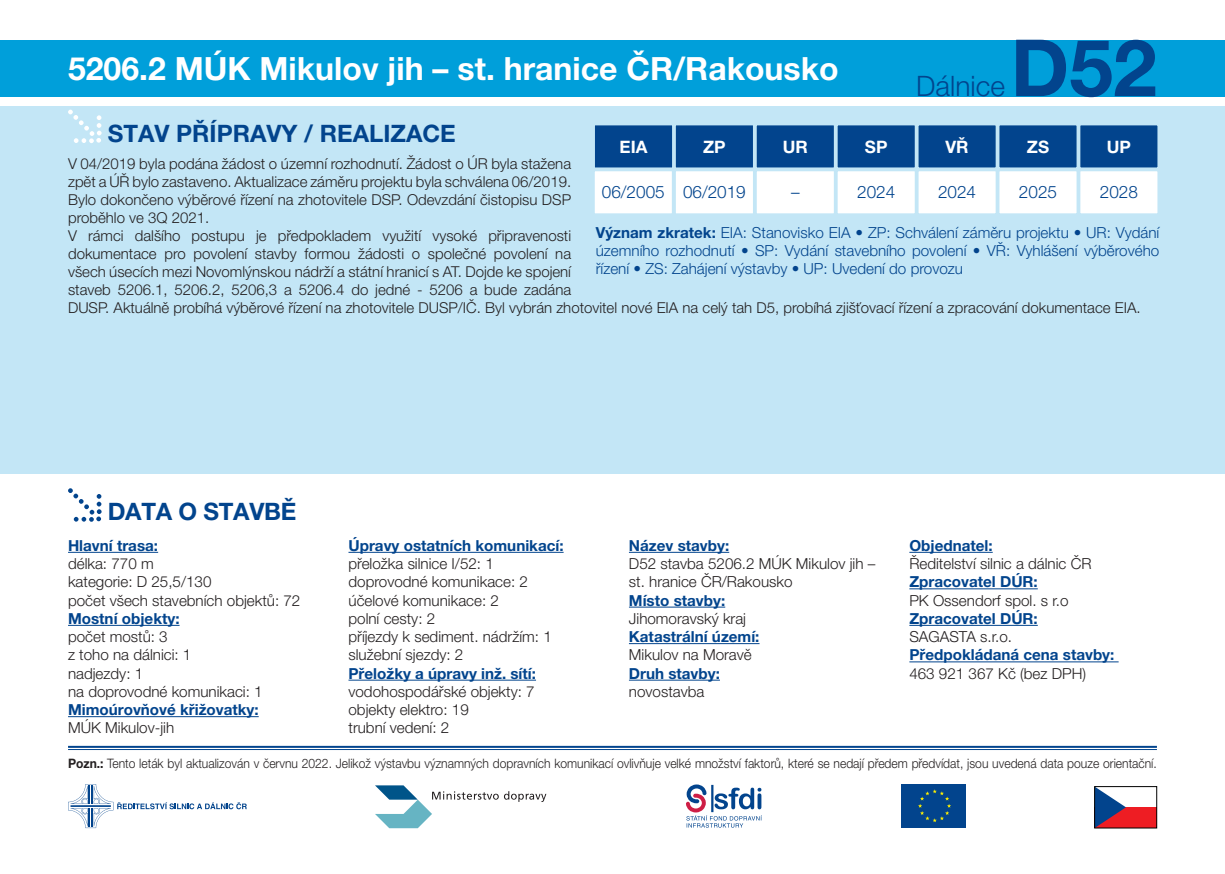
<style>
.page{position:relative;width:1225px;height:874px;background:#fff}
.page>*{position:absolute;margin:0;border:0;box-sizing:border-box;transform-origin:0 0}
.t1{font:700 78.8px "Helvetica Neue LT Pro";color:#02448d}
.t2{font:700 32px "Helvetica Neue LT Pro";color:#fff}
.t3{font:300 28.2px "Helvetica Neue LT Pro";color:#02448d}
.t4{font:700 24px "Helvetica Neue LT Pro";color:#02448d}
.t5{font:300 17.2px "Helvetica Neue LT Pro";color:#02448d}
.t6{font:700 17.2px "Helvetica Neue LT Pro";color:#fff}
.t7{font:300 15.2px/18.2px "Helvetica Neue LT Pro";color:#231f20}
.t8{font:700 15.2px/18.2px "Helvetica Neue LT Pro";color:#02448d}
.t9{font:300 15.2px/18.2px "Helvetica Neue LT Pro";color:#02448d;text-align:justify}
.t10{font:300 15px/18px "Helvetica Neue LT Pro";color:#231f20;text-align:justify}
.t11{font:300 13px "Helvetica Neue LT Pro";color:#231f20;scale:.93 1}
.s1{font-weight:700}
.s2{font-weight:700;color:#02448d}
.s3{font-weight:300;color:#231f20}
</style>
<div class="page">
<div style="left:0;top:106px;width:1225px;height:367px;background:#c3e6f6"></div>
<svg style="left:68px;top:110px;width:34px;height:33px"></svg>
<div style="left:1079px;top:124px;width:79px;height:44px;background:#02448d"></div>
<div style="left:1078px;top:123px;width:81px;height:46px;border:2px solid #c3e6f6"></div>
<div style="left:917px;top:124px;width:79px;height:44px;background:#02448d"></div>
<div style="left:916px;top:123px;width:81px;height:46px;border:2px solid #c3e6f6"></div>
<div style="left:756px;top:124px;width:79px;height:44px;background:#02448d"></div>
<div style="left:755px;top:123px;width:80px;height:46px;border:2px solid #c3e6f6"></div>
<div style="left:998px;top:124px;width:79px;height:44px;background:#02448d"></div>
<div style="left:997px;top:123px;width:81px;height:46px;border:2px solid #c3e6f6"></div>
<div style="left:836px;top:124px;width:79px;height:44px;background:#02448d"></div>
<div style="left:835px;top:123px;width:81px;height:46px;border:2px solid #c3e6f6"></div>
<div style="left:675px;top:124px;width:79px;height:44px;background:#02448d"></div>
<div style="left:674px;top:123px;width:81px;height:46px;border:2px solid #c3e6f6"></div>
<div style="left:594px;top:124px;width:79px;height:44px;background:#02448d"></div>
<div style="left:593px;top:123px;width:81px;height:46px;border:2px solid #c3e6f6"></div>
<div style="left:1079px;top:170px;width:79px;height:44px;background:#fff"></div>
<div style="left:1078px;top:169px;width:81px;height:46px;border:2px solid #c3e6f6"></div>
<div style="left:917px;top:170px;width:79px;height:44px;background:#fff"></div>
<div style="left:916px;top:169px;width:81px;height:46px;border:2px solid #c3e6f6"></div>
<div style="left:756px;top:170px;width:79px;height:44px;background:#fff"></div>
<div style="left:755px;top:169px;width:80px;height:46px;border:2px solid #c3e6f6"></div>
<div style="left:998px;top:170px;width:79px;height:44px;background:#fff"></div>
<div style="left:997px;top:169px;width:81px;height:46px;border:2px solid #c3e6f6"></div>
<div style="left:836px;top:170px;width:79px;height:44px;background:#fff"></div>
<div style="left:835px;top:169px;width:81px;height:46px;border:2px solid #c3e6f6"></div>
<div style="left:675px;top:170px;width:79px;height:44px;background:#fff"></div>
<div style="left:674px;top:169px;width:81px;height:46px;border:2px solid #c3e6f6"></div>
<div style="left:594px;top:170px;width:79px;height:44px;background:#fff"></div>
<div style="left:593px;top:169px;width:81px;height:46px;border:2px solid #c3e6f6"></div>
<hr style="left:68px;top:745px;width:1089px;height:2px;background:#02448d">
<hr style="left:68px;top:748px;width:1089px;height:1px;background:#02448d">
<hr style="left:68px;top:551px;width:90px;height:1px;background:#02448d">
<hr style="left:68px;top:624px;width:111px;height:1px;background:#02448d">
<hr style="left:68px;top:716px;width:191px;height:1px;background:#02448d">
<hr style="left:348px;top:551px;width:215px;height:1px;background:#02448d">
<hr style="left:348px;top:679px;width:188px;height:1px;background:#02448d">
<hr style="left:629px;top:551px;width:100px;height:1px;background:#02448d">
<hr style="left:629px;top:606px;width:96px;height:1px;background:#02448d">
<hr style="left:629px;top:643px;width:130px;height:1px;background:#02448d">
<hr style="left:629px;top:679px;width:91px;height:1px;background:#02448d">
<hr style="left:909px;top:551px;width:83px;height:1px;background:#02448d">
<hr style="left:909px;top:588px;width:128px;height:1px;background:#02448d">
<hr style="left:909px;top:624px;width:128px;height:1px;background:#02448d">
<hr style="left:909px;top:661px;width:209px;height:1px;background:#02448d">
<div style="left:0;top:40px;width:1225px;height:56px;background:#009fda"></div>
<div style="left:901px;top:784px;width:65px;height:43px;background:#02448d"></div>
<svg style="left:918px;top:789px;width:33px;height:32px"></svg>
<div style="left:1094px;top:806px;width:62px;height:21px;background:#ee1d23"></div>
<svg style="left:1096px;top:788px;width:30px;height:37px"></svg>
<div style="left:1094px;top:786px;width:63px;height:41px;border:1px solid #000"></div>
<svg style="left:68px;top:784px;width:179px;height:43px"></svg>
<svg style="left:686px;top:784px;width:76px;height:43px"></svg>
<svg style="left:375px;top:785px;width:171px;height:42px"></svg>
<svg style="left:68px;top:488px;width:34px;height:33px"></svg>
<p class="t2" style="left:68px;top:48px;width:772px">5206.2 MÚK Mikulov jih – st. hranice ČR/Rakousko</p>
<p class="t3" style="left:916px;top:69px;width:90px">Dálnice</p>
<p class="t1" style="left:1010px;top:19px;width:148px">D52</p>
<p class="t4" style="left:108px;top:119px;width:350px">STAV PŘÍPRAVY / REALIZACE</p>
<p class="t6" style="left:619px;top:136px;width:29px">EIA</p>
<p class="t6" style="left:703px;top:136px;width:24px">ZP</p>
<p class="t6" style="left:783px;top:136px;width:27px">UR</p>
<p class="t6" style="left:865px;top:136px;width:24px">SP</p>
<p class="t6" style="left:945px;top:136px;width:25px">VŘ</p>
<p class="t6" style="left:1027px;top:136px;width:24px">ZS</p>
<p class="t6" style="left:1106px;top:136px;width:26px">UP</p>
<p class="t5" style="left:602px;top:182px;width:64px">06/2005</p>
<p class="t5" style="left:683px;top:182px;width:64px">06/2019</p>
<p class="t5" style="left:791px;top:182px;width:10px">–</p>
<p class="t5" style="left:857px;top:182px;width:40px">2024</p>
<p class="t5" style="left:938px;top:182px;width:40px">2024</p>
<p class="t5" style="left:1019px;top:182px;width:40px">2025</p>
<p class="t5" style="left:1099px;top:182px;width:40px">2028</p>
<p class="t10" style="left:68px;top:154px;width:504px">V 04/2019 byla podána žádost o územní rozhodnutí. Žádost o ÚR byla stažena zpět a ÚŘ bylo zastaveno. Aktualizace záměru projektu byla schválena 06/2019.<br>Bylo dokončeno výběrové řízení na zhotovitele DSP. Odevzdání čistopisu DSP proběhlo ve 3Q 2021.</p>
<p class="t10" style="left:68px;top:226px;width:1074px;text-align:left">V rámci dalšího postupu je předpokladem využití vysoké připravenosti<br>dokumentace pro povolení stavby formou žádosti o společné povolení na<br>všech úsecích mezi Novomlýnskou nádrží a státní hranicí s AT. Dojde ke spojení<br>staveb 5206.1, 5206.2, 5206,3 a 5206.4 do jedné - 5206 a bude zadána<br>DUSP. Aktuálně probíhá výběrové řízení na zhotovitele DUSP/IČ. Byl vybrán zhotovitel nové EIA na celý tah D5, probíhá zjišťovací řízení a zpracování dokumentace EIA.</p>
<p class="t9" style="left:596px;top:223px;width:565px"><span class="s1">Význam zkratek:</span> EIA: Stanovisko EIA • ZP: Schválení záměru projektu • UR: Vydání územního rozhodnutí • SP: Vydání stavebního povolení • VŘ: Vyhlášení výběrového řízení • ZS: Zahájení výstavby • UP: Uvedení do provozu</p>
<p class="t4" style="left:108px;top:496px;width:190px">DATA O STAVBĚ</p>
<p class="t8" style="left:68px;top:535px;width:92px">Hlavní trasa:</p>
<p class="t7" style="left:68px;top:554px;width:87px">délka: 770 m</p>
<p class="t7" style="left:68px;top:572px;width:145px">kategorie: D 25,5/130</p>
<p class="t7" style="left:68px;top:590px;width:234px">počet všech stavebních objektů: 72</p>
<p class="t8" style="left:68px;top:608px;width:113px">Mostní objekty:</p>
<p class="t7" style="left:68px;top:627px;width:101px">počet mostů: 3</p>
<p class="t7" style="left:68px;top:645px;width:125px">z toho na dálnici: 1</p>
<p class="t7" style="left:68px;top:663px;width:77px">nadjezdy: 1</p>
<p class="t7" style="left:68px;top:681px;width:196px">na doprovodné komunikaci: 1</p>
<p class="t8" style="left:68px;top:700px;width:192px">Mimoúrovňové křižovatky:</p>
<p class="t7" style="left:68px;top:718px;width:108px">MÚK Mikulov-jih</p>
<p class="t8" style="left:348px;top:535px;width:217px">Úpravy ostatních komunikací:</p>
<p class="t7" style="left:348px;top:554px;width:147px">přeložka silnice I/52: 1</p>
<p class="t7" style="left:348px;top:572px;width:181px">doprovodné komunikace: 2</p>
<p class="t7" style="left:348px;top:590px;width:152px">účelové komunikace: 2</p>
<p class="t7" style="left:348px;top:608px;width:88px">polní cesty: 2</p>
<p class="t7" style="left:348px;top:627px;width:205px">příjezdy k sediment. nádržím: 1</p>
<p class="t7" style="left:348px;top:645px;width:116px">služební sjezdy: 2</p>
<p class="t8" style="left:348px;top:663px;width:189px">Přeložky a úpravy inž. sítí:</p>
<p class="t7" style="left:348px;top:681px;width:188px">vodohospodářské objekty: 7</p>
<p class="t7" style="left:348px;top:700px;width:122px">objekty elektro: 19</p>
<p class="t7" style="left:348px;top:718px;width:102px">trubní vedení: 2</p>
<p class="t7" style="left:629px;top:535px;width:248px"><span class="s2">Název stavby:<br></span>D52 stavba 5206.2 MÚK Mikulov jih – st. hranice ČR/Rakousko</p>
<p class="t7" style="left:629px;top:590px;width:119px"><span class="s2">Místo stavby:<br></span>Jihomoravský kraj</p>
<p class="t8" style="left:629px;top:627px;width:132px">Katastrální území:<br><span class="s3">Mikulov na Moravě</span></p>
<p class="t8" style="left:629px;top:663px;width:92px">Druh stavby: <span class="s3">novostavba</span></p>
<p class="t7" style="left:909px;top:535px;width:184px"><span class="s2">Objednatel:<br></span>Ředitelství silnic a dálnic ČR</p>
<p class="t7" style="left:909px;top:572px;width:161px"><span class="s2">Zpracovatel DÚR:<br></span>PK Ossendorf spol. s r.o</p>
<p class="t8" style="left:909px;top:608px;width:130px">Zpracovatel DÚR:<br><span class="s3">SAGASTA s.r.o.</span></p>
<p class="t8" style="left:909px;top:645px;width:206px">Předpokládaná cena stavby:</p>
<p class="t7" style="left:909px;top:663px;width:178px">463 921 367 Kč (bez DPH)</p>
<p class="t11" style="left:68px;top:755px;width:1172px"><span class="s1">Pozn.:</span> Tento leták byl aktualizován v červnu 2022. Jelikož výstavbu významných dopravních komunikací ovlivňuje velké množství faktorů, které se nedají předem předvídat, jsou uvedená data pouze orientační.</p>
</div>
